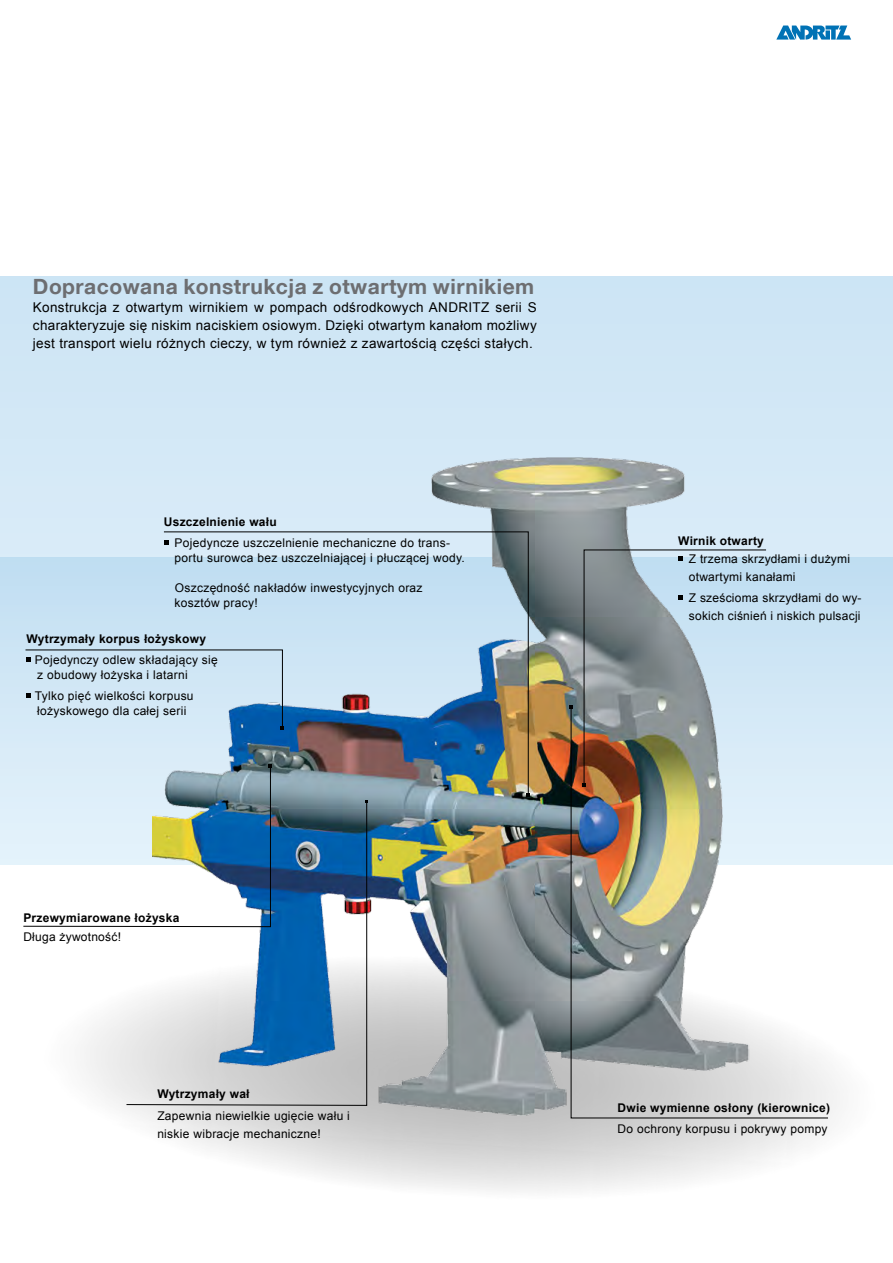
<style>
.page{position:relative;width:893px;height:1263px;background:#fff}
.page>*{position:absolute;margin:0;border:0;box-sizing:border-box;transform-origin:0 0}
.t1{font:700 21px "Helvetica Neue LT";letter-spacing:.025em;color:#6d6e71}
.t2{font:13.5px/18px "Arial";letter-spacing:.025em;color:#000;text-align:justify}
.t3{font:12px/15px "Arial";letter-spacing:.025em;color:#000}
.t4{font:700 12px "Arial";letter-spacing:.02em;color:#000}
</style>
<div class="page">
<div style="left:0;top:276px;width:893px;height:588px;background:#d1e7f5"></div>
<div style="left:0;top:557px;width:893px;height:307px;background:linear-gradient(to bottom,#c0def1,#e6f3fb)"></div>
<svg style="left:84px;top:1010px;width:756px;height:181px"></svg>
<img style="left:152px;top:457px;width:642px;height:689px">
<svg style="left:163px;top:531px;width:366px;height:265px"></svg>
<svg style="left:570px;top:707px;width:259px;height:412px"></svg>
<svg style="left:23px;top:764px;width:249px;height:163px"></svg>
<svg style="left:126px;top:801px;width:241px;height:305px"></svg>
<svg style="left:776px;top:26px;width:75px;height:14px"></svg>
<svg style="left:583px;top:549px;width:184px;height:238px"></svg>
<svg style="left:25px;top:649px;width:259px;height:80px"></svg>
<svg style="left:164px;top:541px;width:4px;height:4px"></svg>
<h1 class="t1" style="left:33px;top:274px;width:503px">Dopracowana konstrukcja z otwartym wirnikiem</h1>
<p class="t2" style="left:33px;top:299px;width:505px">Konstrukcja z otwartym wirnikiem w pompach odśrodkowych ANDRITZ serii S charakteryzuje się niskim naciskiem osiowym. Dzięki otwartym kanałom możliwy jest transport wielu różnych cieczy, w tym również z zawartością części stałych.</p>
<p class="t4" style="left:164px;top:513px;width:114px">Uszczelnienie wału</p>
<p class="t3" style="left:175px;top:536px;width:292px">Pojedyncze uszczelnienie mechaniczne do trans&shy;portu surowca bez uszczelniającej i płuczącej wody.</p>
<p class="t3" style="left:175px;top:581px;width:250px">Oszczędność nakładów inwestycyjnych oraz kosztów pracy!</p>
<p class="t4" style="left:27px;top:631px;width:181px">Wytrzymały korpus łożyskowy</p>
<p class="t3" style="left:35px;top:652px;width:185px">Pojedynczy odlew składający się z obudowy łożyska i latarni</p>
<p class="t3" style="left:35px;top:688px;width:160px">Tylko pięć wielkości korpusu łożyskowego dla całej serii</p>
<p class="t4" style="left:23px;top:909px;width:158px">Przewymiarowane łożyska</p>
<p class="t3" style="left:23px;top:929px;width:99px">Długa żywotność!</p>
<p class="t4" style="left:157px;top:1086px;width:94px">Wytrzymały wał</p>
<p class="t3" style="left:157px;top:1107px;width:194px;line-height:18px">Zapewnia niewielkie ugięcie wału i niskie wibracje mechaniczne!</p>
<p class="t4" style="left:678px;top:532px;width:87px">Wirnik otwarty</p>
<p class="t3" style="left:689px;top:550px;width:163px;line-height:18px">Z trzema skrzydłami i dużymi otwartymi kanałami</p>
<p class="t3" style="left:689px;top:589px;width:174px;line-height:18px">Z sześcioma skrzydłami do wy&shy;sokich ciśnień i niskich pulsacji</p>
<p class="t4" style="left:618px;top:1099px;width:214px">Dwie wymienne osłony (kierownice)</p>
<p class="t3" style="left:618px;top:1122px;width:211px">Do ochrony korpusu i pokrywy pompy</p>
</div>
